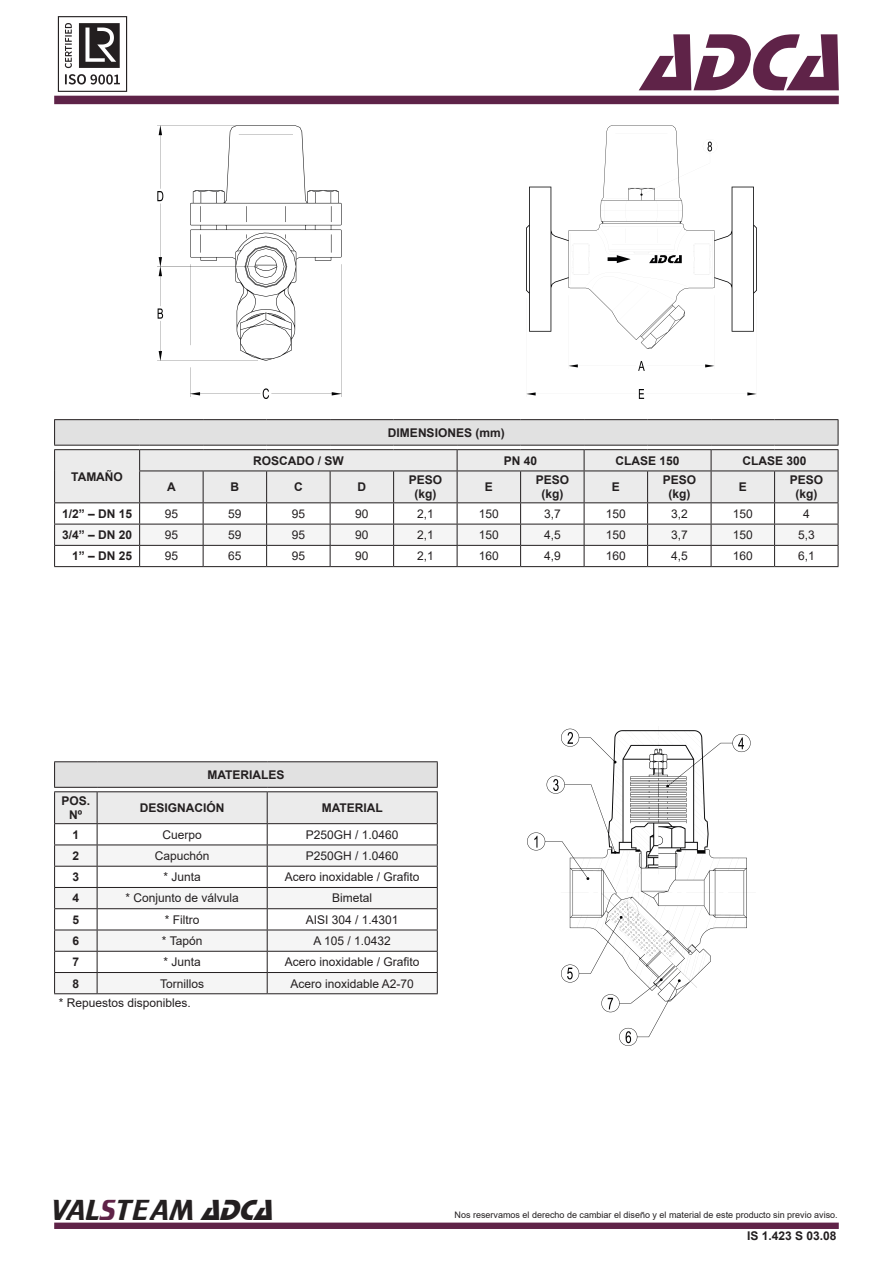
<style>
.page{position:relative;width:893px;height:1263px;background:#fff}
.page>*{position:absolute;margin:0;border:0;box-sizing:border-box;transform-origin:0 0}
.t1{font:italic 84px "Stop D";color:#5f2348}
.t2{font:30px "Trekker";color:#231f20}
.Estilo_de_parágrafo{font:12px "Arial";color:#231f20}
.Estilo_de_parágrafo-2{font:700 12px "Arial";color:#231f20}
.t3{font:9px "Arial";color:#231f20}
.s1{color:#5f2348}
.s2{font-family:"Stop D";font-style:italic}
</style>
<div class="page">
<div style="left:54px;top:96px;width:785px;height:8px;background:#5e2348"></div>
<div style="left:54px;top:1222px;width:785px;height:7px;background:#5f2348;border:2px solid #5f2348"></div>
<img style="left:57px;top:16px;width:71px;height:76px">
<hr style="left:54px;top:419px;width:86px;height:1px;background:#231f20">
<hr style="left:140px;top:419px;width:63px;height:1px;background:#231f20">
<hr style="left:203px;top:419px;width:64px;height:1px;background:#231f20">
<hr style="left:267px;top:419px;width:63px;height:1px;background:#231f20">
<hr style="left:330px;top:419px;width:64px;height:1px;background:#231f20">
<hr style="left:394px;top:419px;width:63px;height:1px;background:#231f20">
<hr style="left:457px;top:419px;width:64px;height:1px;background:#231f20">
<hr style="left:521px;top:419px;width:63px;height:1px;background:#231f20">
<hr style="left:584px;top:419px;width:64px;height:1px;background:#231f20">
<hr style="left:648px;top:419px;width:63px;height:1px;background:#231f20">
<hr style="left:711px;top:419px;width:64px;height:1px;background:#231f20">
<hr style="left:775px;top:419px;width:63px;height:1px;background:#231f20">
<svg style="left:54px;top:420px;width:785px;height:146px"></svg>
<hr style="left:54px;top:566px;width:86px;height:1px;background:#231f20">
<hr style="left:140px;top:566px;width:63px;height:1px;background:#231f20">
<hr style="left:203px;top:566px;width:64px;height:1px;background:#231f20">
<hr style="left:267px;top:566px;width:63px;height:1px;background:#231f20">
<hr style="left:330px;top:566px;width:64px;height:1px;background:#231f20">
<hr style="left:394px;top:566px;width:63px;height:1px;background:#231f20">
<hr style="left:457px;top:566px;width:64px;height:1px;background:#231f20">
<hr style="left:521px;top:566px;width:63px;height:1px;background:#231f20">
<hr style="left:584px;top:566px;width:64px;height:1px;background:#231f20">
<hr style="left:648px;top:566px;width:63px;height:1px;background:#231f20">
<hr style="left:711px;top:566px;width:64px;height:1px;background:#231f20">
<hr style="left:775px;top:566px;width:63px;height:1px;background:#231f20">
<hr style="left:54px;top:761px;width:43px;height:1px;background:#231f20">
<hr style="left:97px;top:761px;width:170px;height:1px;background:#231f20">
<hr style="left:267px;top:761px;width:171px;height:1px;background:#231f20">
<svg style="left:54px;top:762px;width:384px;height:231px"></svg>
<hr style="left:54px;top:993px;width:43px;height:1px;background:#231f20">
<hr style="left:97px;top:993px;width:170px;height:1px;background:#231f20">
<hr style="left:267px;top:993px;width:171px;height:1px;background:#231f20">
<img style="left:158px;top:125px;width:183px;height:273px">
<img style="left:527px;top:125px;width:229px;height:273px">
<img style="left:527px;top:728px;width:224px;height:317px">
<h1 class="t1" style="left:640px;top:14px;width:227px">ADCA</h1>
<p class="Estilo_de_parágrafo-2" style="left:388px;top:424px;width:118px">DIMENSIONES (mm)</p>
<p class="Estilo_de_parágrafo-2" style="left:71px;top:468px;width:53px">TAMAÑO</p>
<p class="Estilo_de_parágrafo-2" style="left:253px;top:452px;width:92px">ROSCADO / SW</p>
<p class="Estilo_de_parágrafo-2" style="left:504px;top:452px;width:35px">PN 40</p>
<p class="Estilo_de_parágrafo-2" style="left:616px;top:452px;width:66px">CLASE 150</p>
<p class="Estilo_de_parágrafo-2" style="left:743px;top:452px;width:66px">CLASE 300</p>
<p class="Estilo_de_parágrafo-2" style="left:167px;top:479px;width:10px">A</p>
<p class="Estilo_de_parágrafo-2" style="left:231px;top:479px;width:10px">B</p>
<p class="Estilo_de_parágrafo-2" style="left:294px;top:479px;width:10px">C</p>
<p class="Estilo_de_parágrafo-2" style="left:358px;top:479px;width:10px">D</p>
<p class="Estilo_de_parágrafo-2" style="left:409px;top:471px;width:35px">PESO</p>
<p class="Estilo_de_parágrafo-2" style="left:414px;top:486px;width:23px">(kg)</p>
<p class="Estilo_de_parágrafo-2" style="left:485px;top:479px;width:10px">E</p>
<p class="Estilo_de_parágrafo-2" style="left:536px;top:471px;width:35px">PESO</p>
<p class="Estilo_de_parágrafo-2" style="left:541px;top:486px;width:23px">(kg)</p>
<p class="Estilo_de_parágrafo-2" style="left:612px;top:479px;width:10px">E</p>
<p class="Estilo_de_parágrafo-2" style="left:663px;top:471px;width:35px">PESO</p>
<p class="Estilo_de_parágrafo-2" style="left:668px;top:486px;width:23px">(kg)</p>
<p class="Estilo_de_parágrafo-2" style="left:739px;top:479px;width:10px">E</p>
<p class="Estilo_de_parágrafo-2" style="left:790px;top:471px;width:35px">PESO</p>
<p class="Estilo_de_parágrafo-2" style="left:795px;top:486px;width:23px">(kg)</p>
<p class="Estilo_de_parágrafo-2" style="left:62px;top:505px;width:72px">1/2” – DN 15</p>
<p class="Estilo_de_parágrafo" style="left:165px;top:505px;width:15px">95</p>
<p class="Estilo_de_parágrafo" style="left:228px;top:505px;width:15px">59</p>
<p class="Estilo_de_parágrafo" style="left:292px;top:505px;width:15px">95</p>
<p class="Estilo_de_parágrafo" style="left:355px;top:505px;width:15px">90</p>
<p class="Estilo_de_parágrafo" style="left:417px;top:505px;width:18px">2,1</p>
<p class="Estilo_de_parágrafo" style="left:479px;top:505px;width:22px">150</p>
<p class="Estilo_de_parágrafo" style="left:544px;top:505px;width:18px">3,7</p>
<p class="Estilo_de_parágrafo" style="left:606px;top:505px;width:22px">150</p>
<p class="Estilo_de_parágrafo" style="left:671px;top:505px;width:18px">3,2</p>
<p class="Estilo_de_parágrafo" style="left:733px;top:505px;width:22px">150</p>
<p class="Estilo_de_parágrafo" style="left:803px;top:505px;width:8px">4</p>
<p class="Estilo_de_parágrafo-2" style="left:62px;top:526px;width:72px">3/4” – DN 20</p>
<p class="Estilo_de_parágrafo" style="left:165px;top:527px;width:15px">95</p>
<p class="Estilo_de_parágrafo" style="left:228px;top:527px;width:15px">59</p>
<p class="Estilo_de_parágrafo" style="left:292px;top:527px;width:15px">95</p>
<p class="Estilo_de_parágrafo" style="left:355px;top:527px;width:15px">90</p>
<p class="Estilo_de_parágrafo" style="left:417px;top:527px;width:18px">2,1</p>
<p class="Estilo_de_parágrafo" style="left:479px;top:527px;width:22px">150</p>
<p class="Estilo_de_parágrafo" style="left:544px;top:527px;width:18px">4,5</p>
<p class="Estilo_de_parágrafo" style="left:606px;top:527px;width:22px">150</p>
<p class="Estilo_de_parágrafo" style="left:671px;top:527px;width:18px">3,7</p>
<p class="Estilo_de_parágrafo" style="left:733px;top:527px;width:22px">150</p>
<p class="Estilo_de_parágrafo" style="left:798px;top:527px;width:18px">5,3</p>
<p class="Estilo_de_parágrafo-2" style="left:72px;top:548px;width:62px">1” – DN 25</p>
<p class="Estilo_de_parágrafo" style="left:165px;top:548px;width:15px">95</p>
<p class="Estilo_de_parágrafo" style="left:228px;top:548px;width:15px">65</p>
<p class="Estilo_de_parágrafo" style="left:292px;top:548px;width:15px">95</p>
<p class="Estilo_de_parágrafo" style="left:355px;top:548px;width:15px">90</p>
<p class="Estilo_de_parágrafo" style="left:417px;top:548px;width:18px">2,1</p>
<p class="Estilo_de_parágrafo" style="left:479px;top:548px;width:22px">160</p>
<p class="Estilo_de_parágrafo" style="left:544px;top:548px;width:18px">4,9</p>
<p class="Estilo_de_parágrafo" style="left:606px;top:548px;width:22px">160</p>
<p class="Estilo_de_parágrafo" style="left:671px;top:548px;width:18px">4,5</p>
<p class="Estilo_de_parágrafo" style="left:733px;top:548px;width:22px">160</p>
<p class="Estilo_de_parágrafo" style="left:798px;top:548px;width:18px">6,1</p>
<p class="Estilo_de_parágrafo-2" style="left:62px;top:792px;width:30px">POS.</p>
<p class="Estilo_de_parágrafo-2" style="left:69px;top:807px;width:15px">Nº</p>
<p class="Estilo_de_parágrafo-2" style="left:207px;top:766px;width:79px">MATERIALES</p>
<p class="Estilo_de_parágrafo-2" style="left:140px;top:799px;width:86px">DESIGNACIÓN</p>
<p class="Estilo_de_parágrafo-2" style="left:322px;top:799px;width:63px">MATERIAL</p>
<p class="Estilo_de_parágrafo-2" style="left:73px;top:826px;width:8px">1</p>
<p class="Estilo_de_parágrafo" style="left:162px;top:826px;width:41px">Cuerpo</p>
<p class="Estilo_de_parágrafo" style="left:306px;top:826px;width:94px">P250GH / 1.0460</p>
<p class="Estilo_de_parágrafo-2" style="left:73px;top:847px;width:8px">2</p>
<p class="Estilo_de_parágrafo" style="left:155px;top:847px;width:56px">Capuchón</p>
<p class="Estilo_de_parágrafo" style="left:306px;top:847px;width:94px">P250GH / 1.0460</p>
<p class="Estilo_de_parágrafo-2" style="left:73px;top:868px;width:8px">3</p>
<p class="Estilo_de_parágrafo" style="left:163px;top:869px;width:39px">* Junta</p>
<p class="Estilo_de_parágrafo" style="left:285px;top:869px;width:136px">Acero inoxidable / Grafito</p>
<p class="Estilo_de_parágrafo-2" style="left:73px;top:890px;width:8px">4</p>
<p class="Estilo_de_parágrafo" style="left:125px;top:890px;width:115px">* Conjunto de válvula</p>
<p class="Estilo_de_parágrafo" style="left:332px;top:890px;width:42px">Bimetal</p>
<p class="Estilo_de_parágrafo-2" style="left:73px;top:911px;width:8px">5</p>
<p class="Estilo_de_parágrafo" style="left:165px;top:911px;width:36px">* Filtro</p>
<p class="Estilo_de_parágrafo" style="left:306px;top:911px;width:94px">AISI 304 / 1.4301</p>
<p class="Estilo_de_parágrafo-2" style="left:73px;top:932px;width:8px">6</p>
<p class="Estilo_de_parágrafo" style="left:162px;top:932px;width:42px">* Tapón</p>
<p class="Estilo_de_parágrafo" style="left:314px;top:932px;width:79px">A 105 / 1.0432</p>
<p class="Estilo_de_parágrafo-2" style="left:73px;top:953px;width:8px">7</p>
<p class="Estilo_de_parágrafo" style="left:163px;top:954px;width:39px">* Junta</p>
<p class="Estilo_de_parágrafo" style="left:285px;top:954px;width:136px">Acero inoxidable / Grafito</p>
<p class="Estilo_de_parágrafo-2" style="left:73px;top:975px;width:8px">8</p>
<p class="Estilo_de_parágrafo" style="left:160px;top:975px;width:46px">Tornillos</p>
<p class="Estilo_de_parágrafo" style="left:291px;top:975px;width:125px">Acero inoxidable A2-70</p>
<p class="Estilo_de_parágrafo" style="left:59px;top:994px;width:134px">* Repuestos disponibles.</p>
<p class="t2" style="left:51px;top:1193px;width:232px">VAL<span class="s1">S</span>TEAM <span class="s2">ADCA</span></p>
<p class="t3" style="left:454px;top:1209px;width:385px">Nos reservamos el derecho de cambiar el diseño y el material de este producto sin previo aviso.</p>
<p class="Estilo_de_parágrafo-2" style="left:747px;top:1227px;width:91px">IS 1.423 S 03.08</p>
</div>
